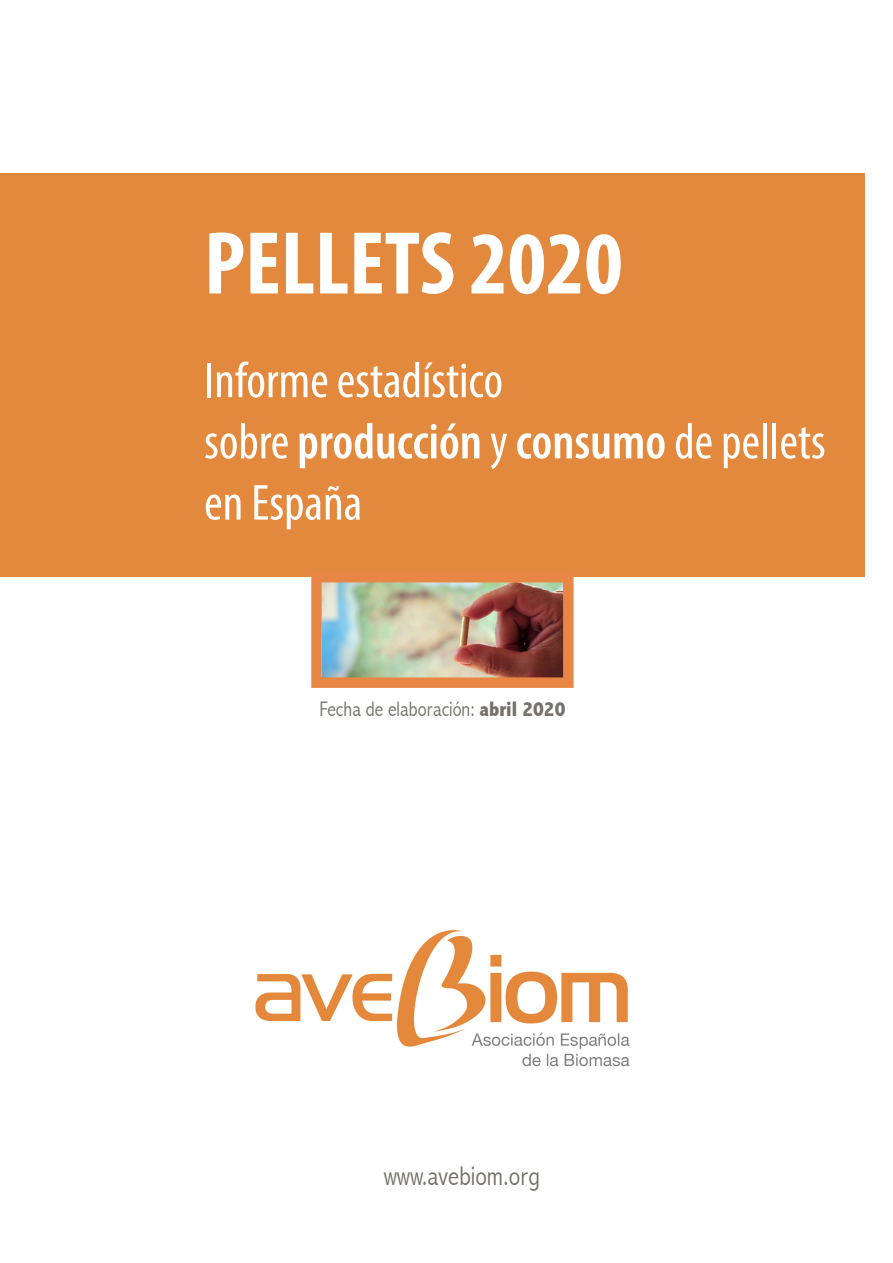
<style>
.page{position:relative;width:893px;height:1263px;background:#fff}
.page>*{position:absolute;margin:0;border:0;box-sizing:border-box;transform-origin:0 0}
.t1{font:700 condensed 90px "Myriad Pro";color:#fff}
.t2{font:600 condensed 51px "Myriad Pro";color:#fff}
.t3{font:condensed 51px "Myriad Pro";color:#fff}
.t4{font:300 condensed 27px "Abadi";color:#75716c}
.t5{font:300 condensed 21px "Abadi";color:#75716c}
.s1{font-weight:400}
.s2{font-weight:800}
</style>
<div class="page">
<div style="left:0;top:173px;width:864px;height:404px;background:#e3893d"></div>
<img style="left:255px;top:930px;width:375px;height:137px">
<img style="left:322px;top:583px;width:241px;height:94px">
<div style="left:311px;top:572px;width:263px;height:116px;border:10px solid #e88745"></div>
<p class="t1" style="left:204px;top:207px;width:420px">PELLETS 2020</p>
<p class="t3" style="left:204px;top:349px;width:300px">Informe estadístico</p>
<p class="t2" style="left:204px;top:410px;width:623px"><span class="s1">sobre</span> producción <span class="s1">y</span> consumo <span class="s1">de pellets</span></p>
<p class="t3" style="left:204px;top:472px;width:160px">en España</p>
<p class="t5" style="left:319px;top:697px;width:247px">Fecha de elaboración: <span class="s2">abril 2020</span></p>
<p class="t4" style="left:384px;top:1160px;width:158px">www.avebiom.org</p>
</div>
